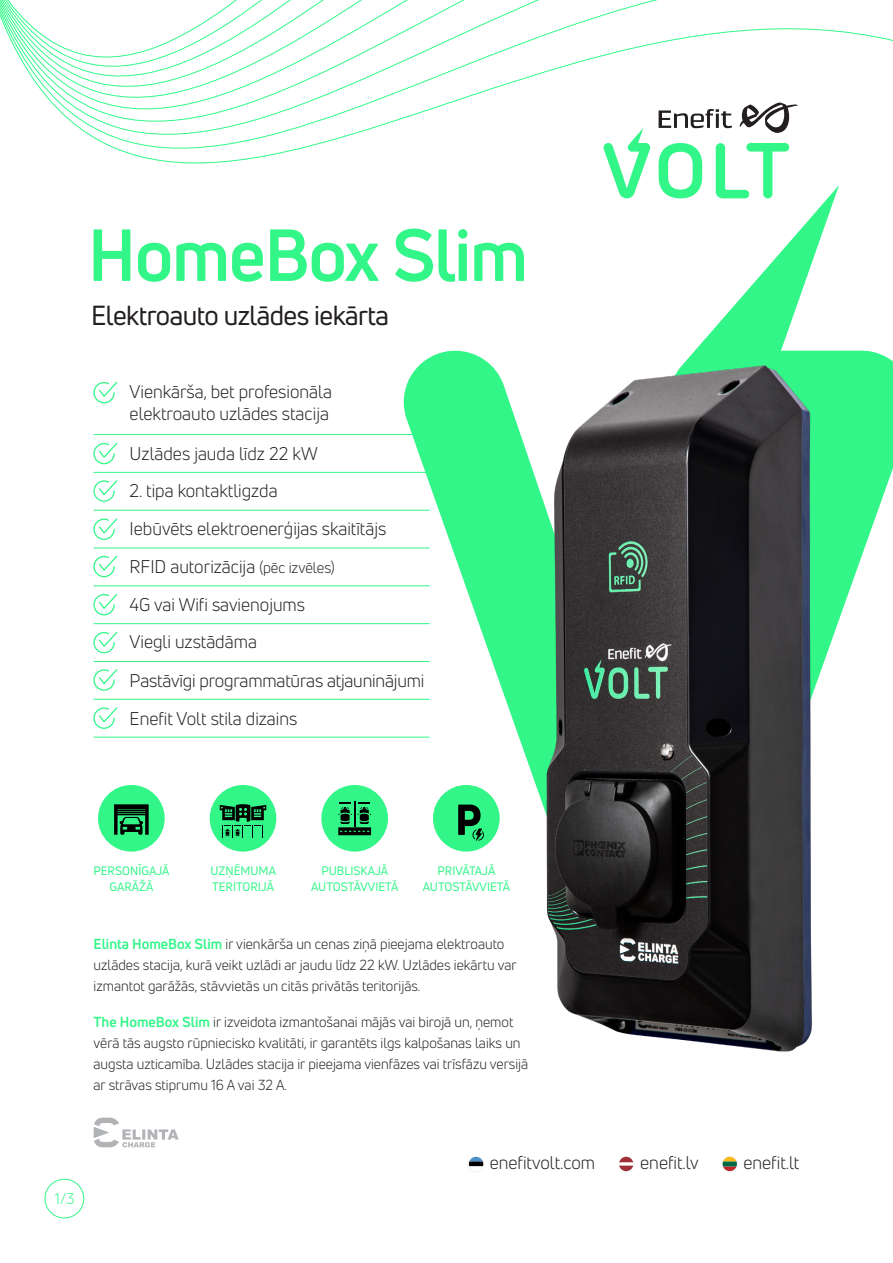
<style>
.page{position:relative;width:893px;height:1263px;background:#fff}
.page>*{position:absolute;margin:0;border:0;box-sizing:border-box;transform-origin:0 0}
.t1{font:700 72px "Uni Neue";letter-spacing:-.02em;color:#32f688}
.t2{font:27px "Uni Neue";letter-spacing:-.02em;color:#231f20}
.t3{font:18px/38px "Uni Neue";color:#231f20}
.t4{font:15px "Uni Neue";color:#32f688}
.t5{font:14.25px/21px "Uni Neue";color:#231f20}
.t6{font:12px/15.8px "Uni Neue";color:#32f688;text-align:center}
.s1{font-size:15px}
.s2{font-weight:700;color:#32f688}
</style>
<div class="page">
<svg style="left:404px;top:205px;width:489px;height:646px"></svg>
<img style="left:495px;top:347px;width:372px;height:705px">
<svg style="left:94px;top:1117px;width:85px;height:30px"></svg>
<svg style="left:0;top:0;width:893px;height:205px"></svg>
<div style="left:433px;top:785px;width:67px;height:67px;background:#32f688;border-radius:50%"></div>
<svg style="left:458px;top:804px;width:26px;height:37px"></svg>
<div style="left:98px;top:785px;width:67px;height:67px;background:#32f688;border-radius:50%"></div>
<svg style="left:114px;top:804px;width:35px;height:31px"></svg>
<div style="left:321px;top:785px;width:67px;height:67px;background:#32f688;border-radius:50%"></div>
<svg style="left:338px;top:801px;width:33px;height:34px"></svg>
<div style="left:210px;top:785px;width:66px;height:67px;background:#32f688;border-radius:50%"></div>
<svg style="left:220px;top:804px;width:46px;height:34px"></svg>
<svg style="left:93px;top:442px;width:25px;height:23px"></svg>
<svg style="left:93px;top:381px;width:25px;height:23px"></svg>
<svg style="left:93px;top:480px;width:25px;height:22px"></svg>
<svg style="left:93px;top:518px;width:25px;height:22px"></svg>
<svg style="left:93px;top:555px;width:25px;height:23px"></svg>
<svg style="left:93px;top:593px;width:25px;height:23px"></svg>
<svg style="left:93px;top:631px;width:25px;height:23px"></svg>
<svg style="left:93px;top:669px;width:25px;height:22px"></svg>
<svg style="left:93px;top:707px;width:25px;height:22px"></svg>
<hr style="left:94px;top:434px;width:336px;height:1px;background:#32f688">
<hr style="left:94px;top:472px;width:336px;height:1px;background:#32f688">
<hr style="left:94px;top:510px;width:336px;height:1px;background:#32f688">
<hr style="left:94px;top:548px;width:336px;height:1px;background:#32f688">
<hr style="left:94px;top:586px;width:336px;height:1px;background:#32f688">
<hr style="left:94px;top:623px;width:336px;height:1px;background:#32f688">
<hr style="left:94px;top:661px;width:336px;height:1px;background:#32f688">
<hr style="left:94px;top:699px;width:336px;height:1px;background:#32f688">
<hr style="left:94px;top:737px;width:336px;height:1px;background:#32f688">
<div style="left:45px;top:1179px;width:39px;height:39px;border:1px solid #32f688;border-radius:50%"></div>
<img style="left:468px;top:1156px;width:16px;height:16px">
<svg style="left:469px;top:1157px;width:14px;height:14px"></svg>
<svg style="left:619px;top:1157px;width:14px;height:14px"></svg>
<img style="left:722px;top:1156px;width:16px;height:16px">
<svg style="left:723px;top:1157px;width:14px;height:14px"></svg>
<h1 class="t1" style="left:88px;top:210px;width:442px">HomeBox Slim</h1>
<h2 class="t2" style="left:91px;top:298px;width:299px">Elektroauto uzlādes iekārta</h2>
<p class="t3" style="left:130px;top:381px;width:204px;line-height:21.6px">Vienkārša, bet profesionāla elektroauto uzlādes stacija</p>
<p class="t3" style="left:130px;top:435px;width:190px">Uzlādes jauda līdz 22 kW</p>
<p class="t3" style="left:130px;top:471px;width:296px">2. tipa kontaktligzda<br>Iebūvēts elektroenerģijas skaitītājs<br>RFID autorizācija <span class="s1">(pēc izvēles)<br></span>4G vai Wifi savienojums<br>Viegli uzstādāma<br>Pastāvīgi programmatūras atjauninājumi<br>Enefit Volt stila dizains</p>
<p class="t6" style="left:93px;top:863px;width:78px">PERSONĪGAJĀ<br>GARĀŽĀ</p>
<p class="t6" style="left:311px;top:863px;width:89px">PUBLISKAJĀ<br>AUTOSTĀVVIETĀ</p>
<p class="t6" style="left:210px;top:863px;width:67px;text-align:left">UZŅĒMUMA<br>TERITORIJĀ</p>
<p class="t6" style="left:423px;top:863px;width:89px">PRIVĀTAJĀ<br>AUTOSTĀVVIETĀ</p>
<p class="t5" style="left:94px;top:933px;width:425px"><span class="s2">Elinta HomeBox Slim</span> ir vienkārša un cenas ziņā pieejama elektroauto uzlādes stacija, kurā veikt uzlādi ar jaudu līdz 22 kW. Uzlādes iekārtu var izmantot garāžās, stāvvietās un citās privātās teritorijās.</p>
<p class="t5" style="left:94px;top:1011px;width:436px"><span class="s2">The HomeBox Slim</span> ir izveidota izmantošanai mājās vai birojā un, ņemot vērā tās augsto rūpniecisko kvalitāti, ir garantēts ilgs kalpošanas laiks un augsta uzticamība. Uzlādes stacija ir pieejama vienfāzes vai trīsfāzu versijā ar strāvas stiprumu 16 A vai 32 A.</p>
<p class="t4" style="left:55px;top:1190px;width:21px">1/3</p>
<p class="t3" style="left:490px;top:1143px;width:107px">enefitvolt.com</p>
<p class="t3" style="left:640px;top:1143px;width:60px">enefit.lv</p>
<p class="t3" style="left:743px;top:1143px;width:57px">enefit.lt</p>
</div>
